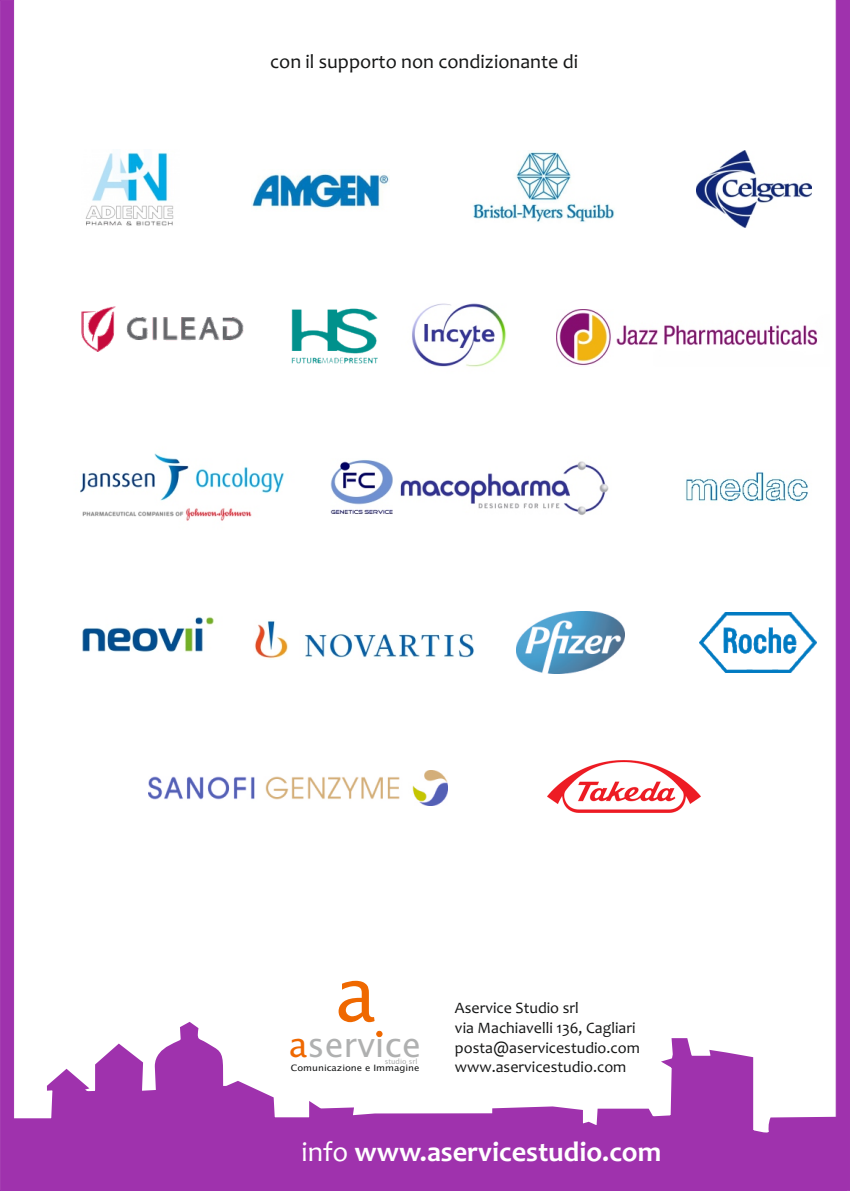
<style>
.page{position:relative;width:851px;height:1191px;background:#fff}
.page>*{position:absolute;margin:0;border:0;box-sizing:border-box;transform-origin:0 0}
.t1{font:74.6px "Lucida Sans";color:#ef6800}
.t2{font:33.8px "Lucida Sans";color:#afb0b0}
.t3{font:700 28.4px "Candara";color:#fff}
.t4{font:20px "Candara";color:#151616}
.t5{font:16px/19.6px "Candara";color:#151616}
.t6{font:8.8px "Lucida Sans";color:#151616;scale:1.09 1}
.t7{font:7.2px "Lucida Sans";color:#afb0b0}
.s1{color:#ef6800}
.s2{font-weight:400}
</style>
<div class="page">
<svg style="left:0;top:0;width:14px;height:1019px;background:#9f33ad"></svg>
<svg style="left:498px;top:1038px;width:350px;height:153px;fill:#9f32ad"></svg>
<svg style="left:0;top:1019px;width:498px;height:172px;fill:#9f32ad"></svg>
<svg style="left:376px;top:1031px;width:6px;height:5px"></svg>
<svg style="left:835px;top:0;width:14px;height:1190px;background:#a845b4"></svg>
<img style="left:473px;top:152px;width:142px;height:70px">
<img style="left:82px;top:307px;width:161px;height:45px">
<img style="left:82px;top:617px;width:132px;height:35px">
<img style="left:85px;top:152px;width:89px;height:74px">
<img style="left:517px;top:611px;width:107px;height:62px">
<img style="left:252px;top:173px;width:137px;height:35px">
<img style="left:685px;top:472px;width:124px;height:30px">
<img style="left:696px;top:151px;width:115px;height:76px">
<img style="left:412px;top:303px;width:95px;height:64px">
<img style="left:699px;top:612px;width:116px;height:60px">
<img style="left:148px;top:770px;width:299px;height:35px">
<img style="left:80px;top:453px;width:204px;height:68px">
<img style="left:556px;top:310px;width:262px;height:56px">
<img style="left:291px;top:308px;width:87px;height:56px">
<img style="left:547px;top:760px;width:153px;height:52px">
<img style="left:254px;top:620px;width:220px;height:39px">
<img style="left:330px;top:460px;width:63px;height:54px">
<img style="left:400px;top:461px;width:209px;height:54px">
<p class="t4" style="left:270px;top:53px;width:309px">con il supporto non condizionante di</p>
<h1 class="t1" style="left:335px;top:963px;width:43px">a</h1>
<h2 class="t2" style="left:289px;top:1030px;width:134px"><span class="s1">a</span>service</h2>
<p class="t6" style="left:291px;top:1064px;width:119px">Comunicazione e Immagine</p>
<p class="t7" style="left:384px;top:1058px;width:34px">studio srl</p>
<p class="t5" style="left:455px;top:1000px;width:186px">Aservice Studio srl<br>via Machiavelli 136, Cagliari posta@aservicestudio.com www.aservicestudio.com</p>
<h3 class="t3" style="left:301px;top:1140px;width:361px"><span class="s2">info</span> www.aservicestudio.com</h3>
</div>
